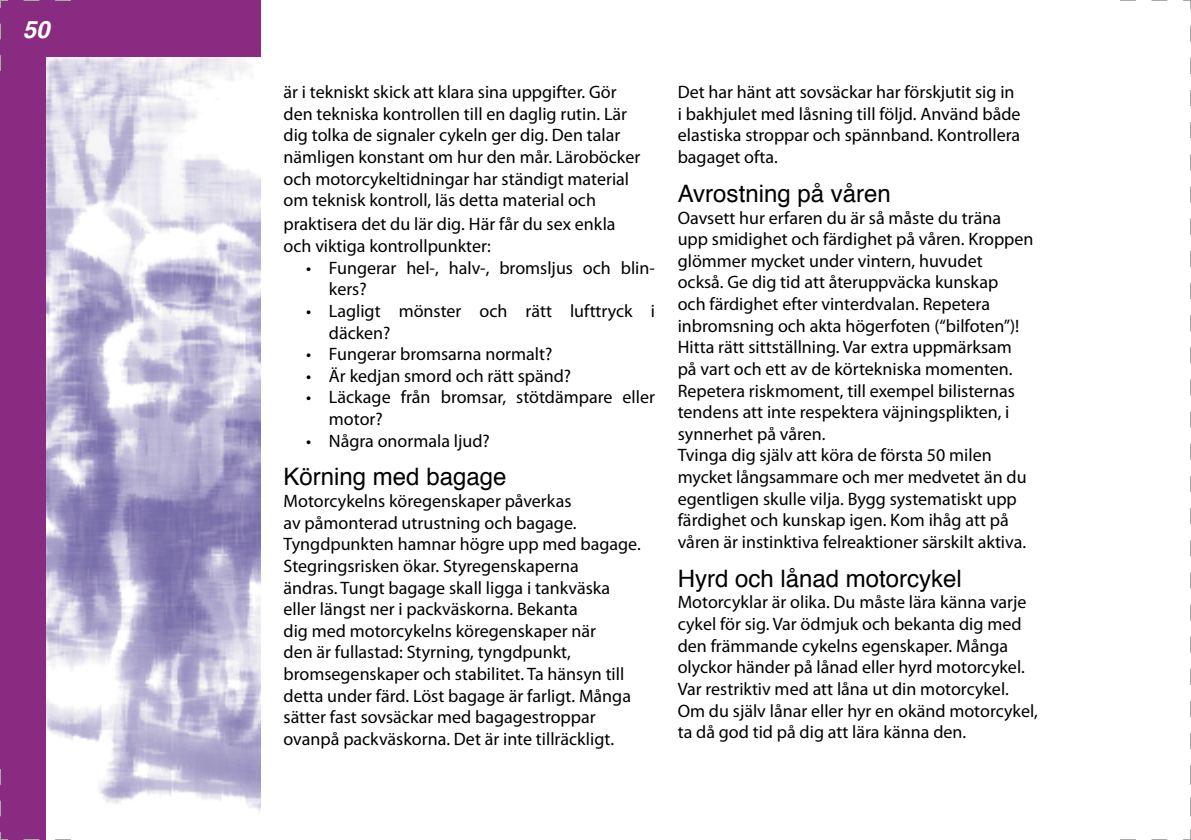
<style>
.page{position:relative;width:1191px;height:840px;background:#fff}
.page>*{position:absolute;margin:0;border:0;box-sizing:border-box;transform-origin:0 0}
.Avsnitt{font:24px "Helvetica";color:#000}
.t1{font:italic 700 24px "Helvetica";color:#fff}
.Brødtekst_punkter{font:300 18px/21.6px "Palatino";color:#000}
</style>
<div class="page">
<img style="left:45px;top:57px;width:216px;height:754px">
<div style="left:0;top:0;width:45px;height:839px;background:#892c81"></div>
<div style="left:0;top:0;width:261px;height:57px;background:#892c81"></div>
<svg style="left:0;top:768px;width:71px;height:71px"></svg>
<svg style="left:0;top:0;width:71px;height:71px"></svg>
<svg style="left:1120px;top:0;width:71px;height:839px"></svg>
<h1 class="t1" style="left:23px;top:15px;width:28px">50</h1>
<p class="Brødtekst_punkter" style="left:283px;top:82px;width:358px">är i tekniskt skick att klara sina uppgifter. Gör den tekniska kontrollen till en daglig rutin. Lär dig tolka de signaler cykeln ger dig. Den talar nämligen konstant om hur den mår. Läroböcker och motorcykeltidningar har ständigt material om teknisk kontroll, läs detta material och</p>
<p class="Brødtekst_punkter" style="left:283px;top:214px;width:333px">praktisera det du lär dig. Här får du sex enkla och viktiga kontrollpunkter:</p>
<p class="Brødtekst_punkter" style="left:329px;top:257px;width:327px;text-indent:-23px">• Fungerar hel-, halv-, bromsljus och blin&shy;kers?</p>
<p class="Brødtekst_punkter" style="left:329px;top:300px;width:327px;text-indent:-23px">• Lagligt mönster och rätt lufttryck i däcken?</p>
<p class="Brødtekst_punkter" style="left:306px;top:343px;width:248px">• Fungerar bromsarna normalt?</p>
<p class="Brødtekst_punkter" style="left:306px;top:365px;width:266px">• Är kedjan smord och rätt spänd?</p>
<p class="Brødtekst_punkter" style="left:329px;top:386px;width:327px;text-indent:-23px">• Läckage från bromsar, stötdämpare eller motor?</p>
<p class="Brødtekst_punkter" style="left:306px;top:430px;width:185px">• Några onormala ljud?</p>
<p class="Avsnitt" style="left:283px;top:460px;width:224px">Körning med bagage</p>
<p class="Brødtekst_punkter" style="left:283px;top:490px;width:359px">Motorcykelns köregenskaper påverkas<br>av påmonterad utrustning och bagage.<br>Tyngdpunkten hamnar högre upp med bagage.<br>Stegringsrisken ökar. Styregenskaperna<br>ändras. Tungt bagage skall ligga i tankväska eller längst ner i packväskorna. Bekanta<br>dig med motorcykelns köregenskaper när<br>den är fullastad: Styrning, tyngdpunkt, bromsegenskaper och stabilitet. Ta hänsyn till detta under färd. Löst bagage är farligt. Många sätter fast sovsäckar med bagagestroppar ovanpå packväskorna. Det är inte tillräckligt.</p>
<p class="Brødtekst_punkter" style="left:677px;top:82px;width:344px">Det har hänt att sovsäckar har förskjutit sig in i bakhjulet med låsning till följd. Använd både elastiska stroppar och spännband. Kontrollera bagaget ofta.</p>
<p class="Avsnitt" style="left:677px;top:177px;width:214px">Avrostning på våren</p>
<p class="Brødtekst_punkter" style="left:677px;top:207px;width:357px">Oavsett hur erfaren du är så måste du träna upp smidighet och färdighet på våren. Kroppen glömmer mycket under vintern, huvudet<br>också. Ge dig tid att återuppväcka kunskap<br>och färdighet efter vinterdvalan. Repetera inbromsning och akta högerfoten (“bilfoten”)!<br>Hitta rätt sittställning. Var extra uppmärksam på vart och ett av de körtekniska momenten.<br>Repetera riskmoment, till exempel bilisternas tendens att inte respektera väjningsplikten, i synnerhet på våren.</p>
<p class="Brødtekst_punkter" style="left:677px;top:444px;width:350px">Tvinga dig själv att köra de första 50 milen mycket långsammare och mer medvetet än du egentligen skulle vilja. Bygg systematiskt upp färdighet och kunskap igen. Kom ihåg att på våren är instinktiva felreaktioner särskilt aktiva.</p>
<p class="Avsnitt" style="left:677px;top:562px;width:286px">Hyrd och lånad motorcykel</p>
<p class="Brødtekst_punkter" style="left:677px;top:591px;width:362px">Motorcyklar är olika. Du måste lära känna varje cykel för sig. Var ödmjuk och bekanta dig med den främmande cykelns egenskaper. Många olyckor händer på lånad eller hyrd motorcykel.<br>Var restriktiv med att låna ut din motorcykel.<br>Om du själv lånar eller hyr en okänd motorcykel,</p>
<p class="Brødtekst_punkter" style="left:677px;top:721px;width:290px">ta då god tid på dig att lära känna den.</p>
</div>
